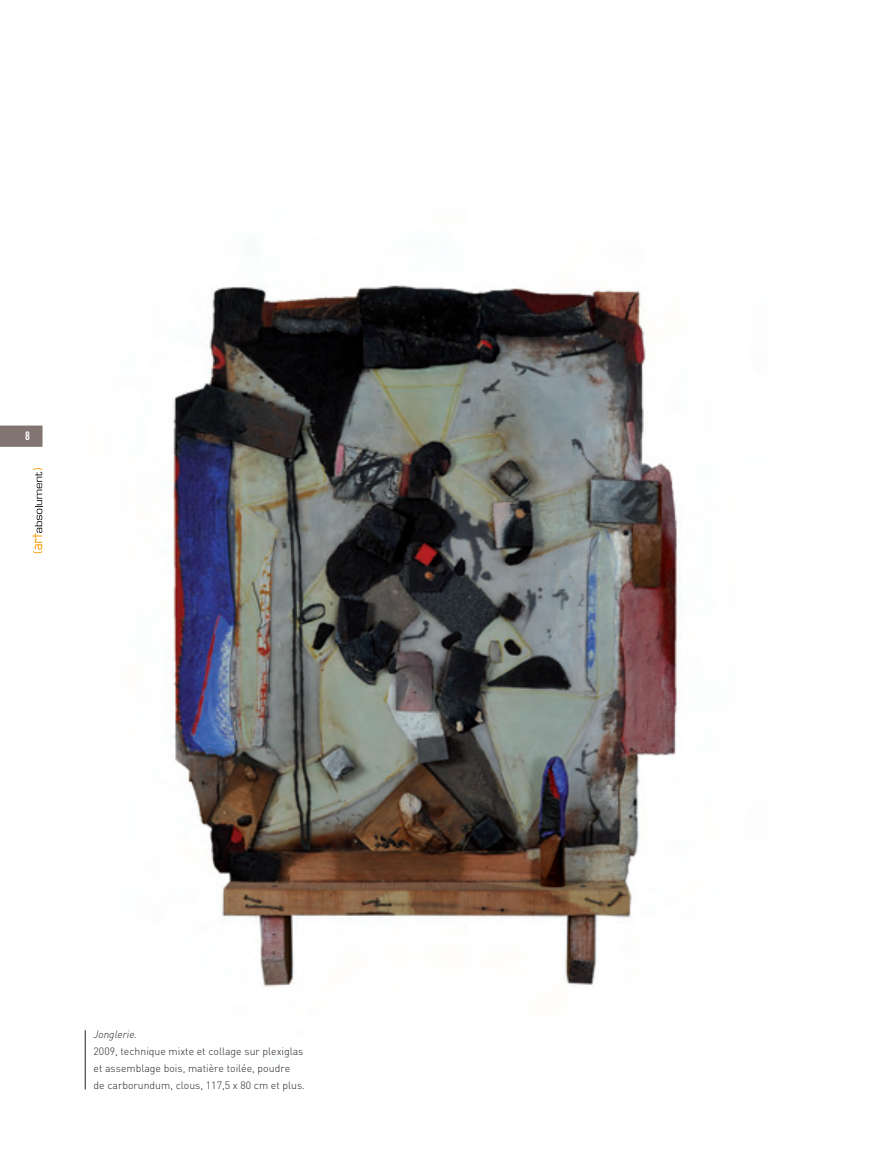
<style>
.page{position:relative;width:893px;height:1149px;background:#fff}
.page>*{position:absolute;margin:0;border:0;box-sizing:border-box;transform-origin:0 0}
.t1{font:700 12px "DIN Cond";color:#fff}
.t2{font:300 10.5px/17px "DIN";color:#231f20}
.t3{font:italic 300 10.5px "DIN";color:#231f20}
</style>
<div class="page">
<img style="left:84px;top:285px;width:593px;height:805px">
<div style="left:0;top:425px;width:43px;height:21px;background:#817471"></div>
<svg style="left:32px;top:468px;width:11px;height:85px"></svg>
<hr style="left:85px;top:1029px;width:1px;height:60px;background:#231f20">
<p class="t1" style="left:25px;top:432px;width:6px">8</p>
<p class="t3" style="left:94px;top:1030px;width:45px">Jonglerie.</p>
<p class="t2" style="left:94px;top:1043px;width:213px">2009, technique mixte et collage sur plexiglas et assemblage bois, matière toilée, poudre<br>de carborundum, clous, 117,5 x 80 cm et plus.</p>
</div>
